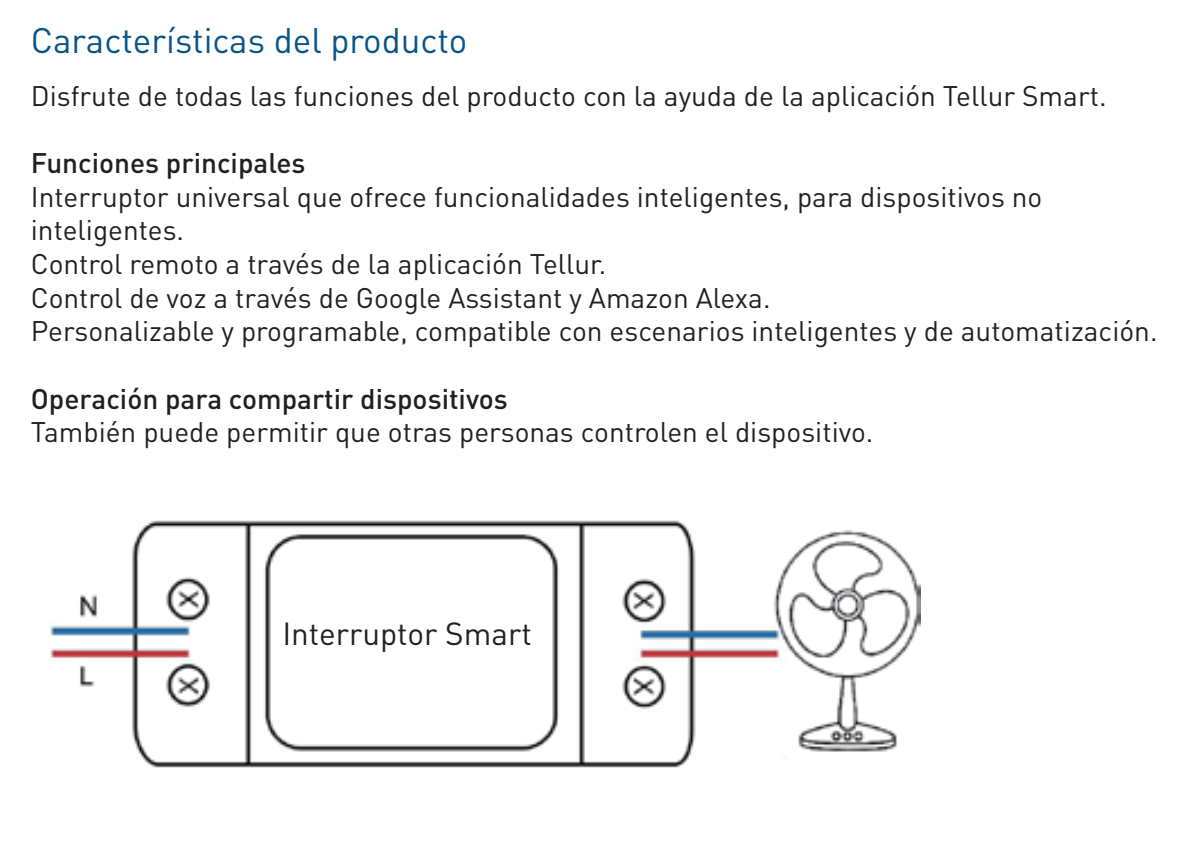
<style>
.page{position:relative;width:1191px;height:854px;background:#fff}
.page>*{position:absolute;margin:0;border:0;box-sizing:border-box;transform-origin:0 0}
.t1{font:35px "DIN Pro";color:#085387}
.t2{font:31.5px "DIN Pro";color:#231f20}
.t3{font:28px/33.6px "DIN Pro";color:#231f20}
.t4{font:500 28px "DIN Pro";color:#231f20}
</style>
<div class="page">
<img style="left:50px;top:520px;width:871px;height:248px">
<div style="left:338px;top:577px;width:147px;height:116px;background:#fff"></div>
<p class="t1" style="left:31px;top:17px;width:438px">Características del producto</p>
<p class="t3" style="left:31px;top:78px;width:1077px">Disfrute de todas las funciones del producto con la ayuda de la aplicación Tellur Smart.</p>
<p class="t4" style="left:31px;top:144px;width:276px">Funciones principales</p>
<p class="t3" style="left:31px;top:179px;width:1128px">Interruptor universal que ofrece funcionalidades inteligentes, para dispositivos no inteligentes.<br>Control remoto a través de la aplicación Tellur.<br>Control de voz a través de Google Assistant y Amazon Alexa.<br>Personalizable y programable, compatible con escenarios inteligentes y de automatización.</p>
<p class="t4" style="left:31px;top:379px;width:478px">Operación para compartir dispositivos</p>
<p class="t3" style="left:31px;top:414px;width:844px">También puede permitir que otras personas controlen el dispositivo.</p>
<p class="t2" style="left:282px;top:612px;width:251px">Interruptor Smart</p>
</div>
